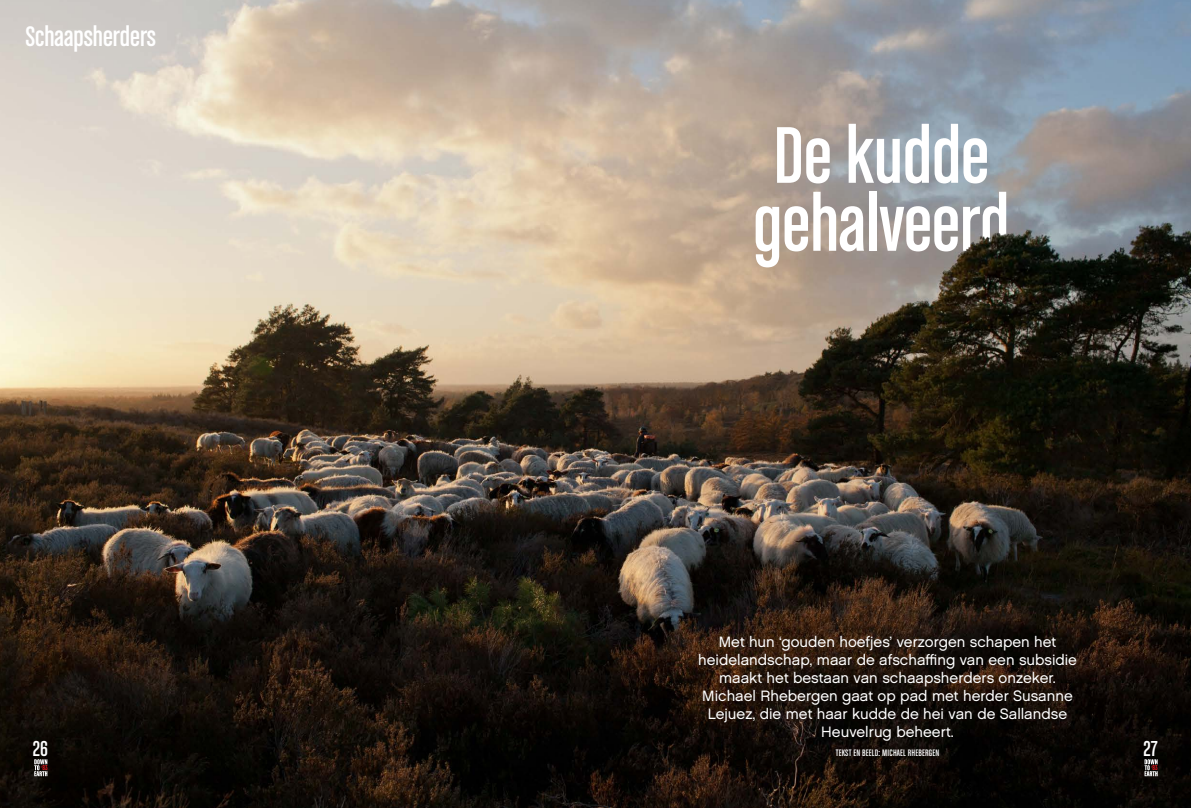
<style>
.page{position:relative;width:1191px;height:808px;background:#fff}
.page>*{position:absolute;margin:0;border:0;box-sizing:border-box;transform-origin:0 0}
.t1{font:85.3px/68px "Chalet Comprime Cologne Sixty";color:#fff}
.t2{font:30px "Chalet Comprime Cologne Sixty";color:#fff}
.t3{font:23px "Chalet Comprime Cologne Eighty";color:#fff}
.t4{font:15px/18px "Chalet London Nineteen Sixty";color:#fff;text-align:center}
.t5{font:10px "Chalet Comprime Cologne Sixty";letter-spacing:.02em;color:#fff}
.t6{font:7.7px "Chalet Comprime Cologne Seventy";color:#ee1d23}
</style>
<div class="page">
<img style="left:0;top:0;width:1191px;height:808px">
<svg style="left:34px;top:759px;width:13px;height:17px"></svg>
<svg style="left:1144px;top:759px;width:13px;height:17px"></svg>
<img style="left:900px;top:0;width:138px;height:304px">
<h2 class="t2" style="left:25px;top:20px;width:132px">Schaapsherders</h2>
<h1 class="t1" style="left:753px;top:120px;width:258px">De kudde gehalveerd</h1>
<p class="t4" style="left:698px;top:632px;width:380px">Met hun ‘gouden hoefjes’ verzorgen schapen het heidelandschap, maar de afschaffing van een subsidie maakt het bestaan van schaapsherders onzeker.<br>Michael Rhebergen gaat op pad met herder Susanne Lejuez, die met haar kudde de hei van de Sallandse Heuvelrug beheert.</p>
<p class="t5" style="left:836px;top:747px;width:105px">TEKST EN BEELD: MICHAEL RHEBERGEN</p>
<h3 class="t3" style="left:33px;top:736px;width:17px">26</h3>
<h3 class="t3" style="left:1143px;top:736px;width:16px">27</h3>
<p class="t6" style="left:41px;top:763px;width:8px"><sup>#</sup>83</p>
<p class="t6" style="left:1151px;top:763px;width:8px"><sup>#</sup>83</p>
</div>
